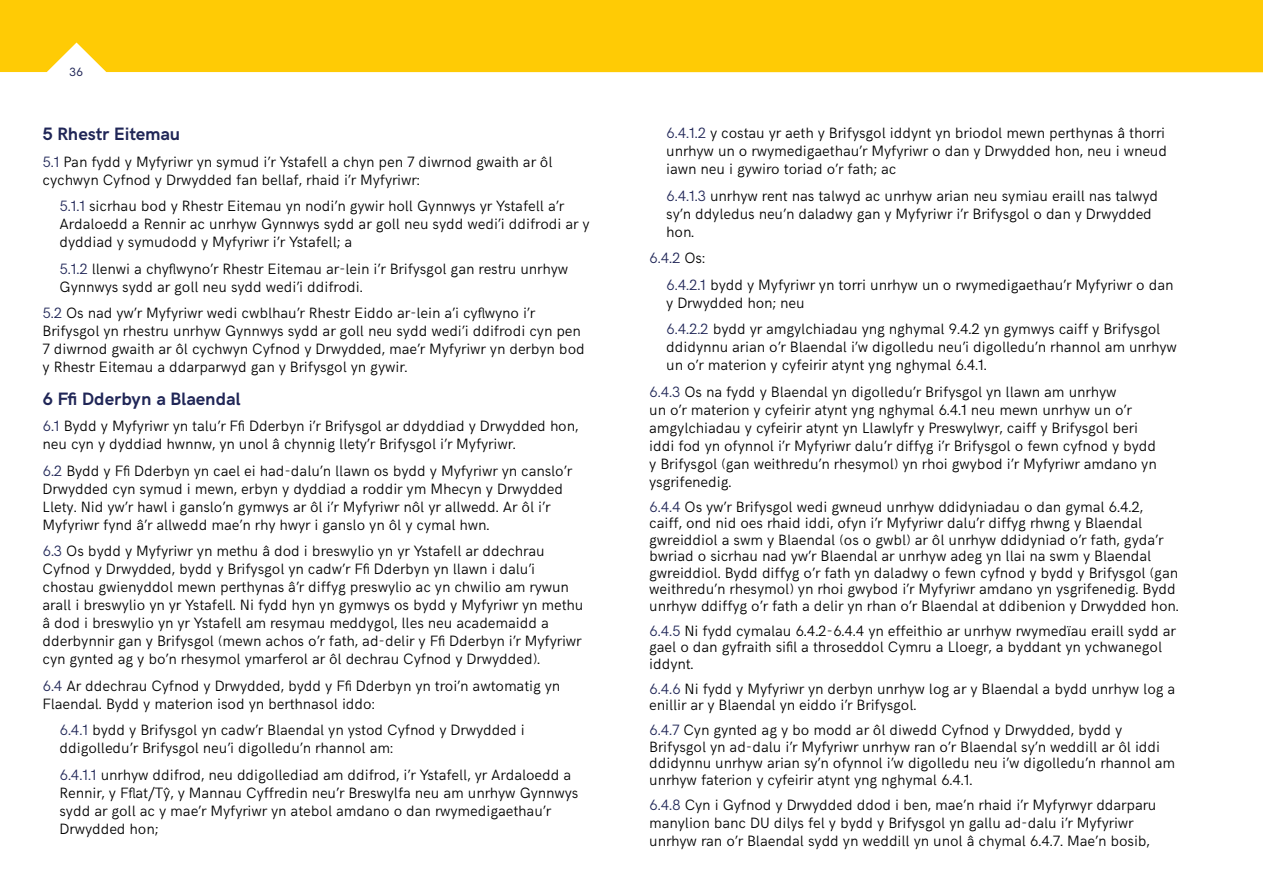
<style>
.page{position:relative;width:1263px;height:893px;background:#fff}
.page>*{position:absolute;margin:0;border:0;box-sizing:border-box;transform-origin:0 0}
.t1{font:700 18px "HK Grotesk";color:#202657}
.t2{font:300 15px/18px "HK Grotesk";letter-spacing:-.005em;color:#000}
.t3{font:12px "HK Grotesk";color:#202657}
.s1{color:#202657}
</style>
<div class="page">
<div style="left:0;top:0;width:1263px;height:72px;background:#ffcb05"></div>
<p class="t3" style="left:69px;top:63px;width:15px">36</p>
<p class="t1" style="left:43px;top:120px;width:139px">5 Rhestr Eitemau</p>
<p class="t2" style="left:43px;top:151px;width:512px"><span class="s1">5.1</span> Pan fydd y Myfyriwr yn symud i’r Ystafell a chyn pen 7 diwrnod gwaith ar ôl cychwyn Cyfnod y Drwydded fan bellaf, rhaid i’r Myfyriwr:</p>
<p class="t2" style="left:60px;top:196px;width:532px"><span class="s1">5.1.1</span> sicrhau bod y Rhestr Eitemau yn nodi’n gywir holl Gynnwys yr Ystafell a’r<br>Ardaloedd a Rennir ac unrhyw Gynnwys sydd ar goll neu sydd wedi’i ddifrodi ar y dyddiad y symudodd y Myfyriwr i’r Ystafell; a</p>
<p class="t2" style="left:60px;top:258px;width:510px"><span class="s1">5.1.2</span> llenwi a chyflwyno’r Rhestr Eitemau ar-lein i’r Brifysgol gan restru unrhyw<br>Gynnwys sydd ar goll neu sydd wedi’i ddifrodi.</p>
<p class="t2" style="left:43px;top:303px;width:544px"><span class="s1">5.2</span> Os nad yw’r Myfyriwr wedi cwblhau’r Rhestr Eiddo ar-lein a’i cyflwyno i’r Brifysgol yn rhestru unrhyw Gynnwys sydd ar goll neu sydd wedi’i ddifrodi cyn pen 7 diwrnod gwaith ar ôl cychwyn Cyfnod y Drwydded, mae’r Myfyriwr yn derbyn bod y Rhestr Eitemau a ddarparwyd gan y Brifysgol yn gywir.</p>
<p class="t1" style="left:43px;top:385px;width:200px">6 Ffi Dderbyn a Blaendal</p>
<p class="t2" style="left:43px;top:416px;width:537px"><span class="s1">6.1</span> Bydd y Myfyriwr yn talu’r Ffi Dderbyn i’r Brifysgol ar ddyddiad y Drwydded hon, neu cyn y dyddiad hwnnw, yn unol â chynnig llety’r Brifysgol i’r Myfyriwr.</p>
<p class="t2" style="left:43px;top:460px;width:531px"><span class="s1">6.2</span> Bydd y Ffi Dderbyn yn cael ei had-dalu’n llawn os bydd y Myfyriwr yn canslo’r Drwydded cyn symud i mewn, erbyn y dyddiad a roddir ym Mhecyn y Drwydded Llety. Nid yw’r hawl i ganslo’n gymwys ar ôl i’r Myfyriwr nôl yr allwedd. Ar ôl i’r Myfyriwr fynd â’r allwedd mae’n rhy hwyr i ganslo yn ôl y cymal hwn.</p>
<p class="t2" style="left:43px;top:541px;width:542px"><span class="s1">6.3</span> Os bydd y Myfyriwr yn methu â dod i breswylio yn yr Ystafell ar ddechrau Cyfnod y Drwydded, bydd y Brifysgol yn cadw’r Ffi Dderbyn yn llawn i dalu’i chostau gwienyddol mewn perthynas â’r diffyg preswylio ac yn chwilio am rywun arall i breswylio yn yr Ystafell. Ni fydd hyn yn gymwys os bydd y Myfyriwr yn methu â dod i breswylio yn yr Ystafell am resymau meddygol, lles neu academaidd a dderbynnir gan y Brifysgol (mewn achos o’r fath, ad-delir y Ffi Dderbyn i’r Myfyriwr cyn gynted ag y bo’n rhesymol ymarferol ar ôl dechrau Cyfnod y Drwydded).</p>
<p class="t2" style="left:43px;top:675px;width:519px"><span class="s1">6.4</span> Ar ddechrau Cyfnod y Drwydded, bydd y Ffi Dderbyn yn troi’n awtomatig yn<br>Flaendal. Bydd y materion isod yn berthnasol iddo:</p>
<p class="t2" style="left:60px;top:720px;width:467px"><span class="s1">6.4.1</span> bydd y Brifysgol yn cadw’r Blaendal yn ystod Cyfnod y Drwydded i ddigolledu’r Brifysgol neu’i digolledu’n rhannol am:</p>
<p class="t2" style="left:60px;top:764px;width:520px"><span class="s1">6.4.1.1</span> unrhyw ddifrod, neu ddigollediad am ddifrod, i’r Ystafell, yr Ardaloedd a Rennir, y Fflat/Tŷ, y Mannau Cyffredin neu’r Breswylfa neu am unrhyw Gynnwys sydd ar goll ac y mae’r Myfyriwr yn atebol amdano o dan rwymedigaethau’r Drwydded hon;</p>
<p class="t2" style="left:666px;top:123px;width:502px"><span class="s1">6.4.1.2</span> y costau yr aeth y Brifysgol iddynt yn briodol mewn perthynas â thorri unrhyw un o rwymedigaethau’r Myfyriwr o dan y Drwydded hon, neu i wneud iawn neu i gywiro toriad o’r fath; ac</p>
<p class="t2" style="left:666px;top:185px;width:493px"><span class="s1">6.4.1.3</span> unrhyw rent nas talwyd ac unrhyw arian neu symiau eraill nas talwyd sy’n ddyledus neu’n daladwy gan y Myfyriwr i’r Brifysgol o dan y Drwydded hon.</p>
<p class="t2" style="left:666px;top:243px;width:509px;line-height:26.5px;text-indent:-17px"><span class="s1">6.4.2</span> Os:<br><span class="s1">6.4.2.1</span> bydd y Myfyriwr yn torri unrhyw un o rwymedigaethau’r Myfyriwr o dan</p>
<p class="t2" style="left:666px;top:288px;width:496px;line-height:26.5px">y Drwydded hon; neu<br><span class="s1">6.4.2.2</span> bydd yr amgylchiadau yng nghymal 9.4.2 yn gymwys caiff y Brifysgol</p>
<p class="t2" style="left:666px;top:337px;width:512px">ddidynnu arian o’r Blaendal i’w digolledu neu’i digolledu’n rhannol am unrhyw un o’r materion y cyfeirir atynt yng nghymal 6.4.1.</p>
<p class="t2" style="left:649px;top:381px;width:509px"><span class="s1">6.4.3</span> Os na fydd y Blaendal yn digolledu’r Brifysgol yn llawn am unrhyw<br>un o’r materion y cyfeirir atynt yng nghymal 6.4.1 neu mewn unrhyw un o’r amgylchiadau y cyfeirir atynt yn Llawlyfr y Preswylwyr, caiff y Brifysgol beri iddi fod yn ofynnol i’r Myfyriwr dalu’r diffyg i’r Brifysgol o fewn cyfnod y bydd y Brifysgol (gan weithredu’n rhesymol) yn rhoi gwybod i’r Myfyriwr amdano yn ysgrifenedig.</p>
<p class="t2" style="left:649px;top:497px;width:531px;line-height:16.5px"><span class="s1">6.4.4</span> Os yw’r Brifysgol wedi gwneud unrhyw ddidyniadau o dan gymal 6.4.2, caiff, ond nid oes rhaid iddi, ofyn i’r Myfyriwr dalu’r diffyg rhwng y Blaendal gwreiddiol a swm y Blaendal (os o gwbl) ar ôl unrhyw ddidyniad o’r fath, gyda’r bwriad o sicrhau nad yw’r Blaendal ar unrhyw adeg yn llai na swm y Blaendal gwreiddiol. Bydd diffyg o’r fath yn daladwy o fewn cyfnod y bydd y Brifysgol (gan weithredu’n rhesymol) yn rhoi gwybod i’r Myfyriwr amdano yn ysgrifenedig. Bydd unrhyw ddiffyg o’r fath a delir yn rhan o’r Blaendal at ddibenion y Drwydded hon.</p>
<p class="t2" style="left:649px;top:621px;width:528px;line-height:16.5px"><span class="s1">6.4.5</span> Ni fydd cymalau 6.4.2-6.4.4 yn effeithio ar unrhyw rwymedïau eraill sydd ar gael o dan gyfraith sifil a throseddol Cymru a Lloegr, a byddant yn ychwanegol iddynt.</p>
<p class="t2" style="left:649px;top:679px;width:528px;line-height:16.5px"><span class="s1">6.4.6</span> Ni fydd y Myfyriwr yn derbyn unrhyw log ar y Blaendal a bydd unrhyw log a enillir ar y Blaendal yn eiddo i’r Brifysgol.</p>
<p class="t2" style="left:649px;top:720px;width:528px;line-height:16.5px"><span class="s1">6.4.7</span> Cyn gynted ag y bo modd ar ôl diwedd Cyfnod y Drwydded, bydd y Brifysgol yn ad-dalu i’r Myfyriwr unrhyw ran o’r Blaendal sy’n weddill ar ôl iddi ddidynnu unrhyw arian sy’n ofynnol i’w digolledu neu i’w digolledu’n rhannol am unrhyw faterion y cyfeirir atynt yng nghymal 6.4.1.</p>
<p class="t2" style="left:649px;top:794px;width:509px"><span class="s1">6.4.8</span> Cyn i Gyfnod y Drwydded ddod i ben, mae’n rhaid i’r Myfyrwyr ddarparu manylion banc DU dilys fel y bydd y Brifysgol yn gallu ad-dalu i’r Myfyriwr unrhyw ran o’r Blaendal sydd yn weddill yn unol â chymal 6.4.7. Mae’n bosib,</p>
</div>
